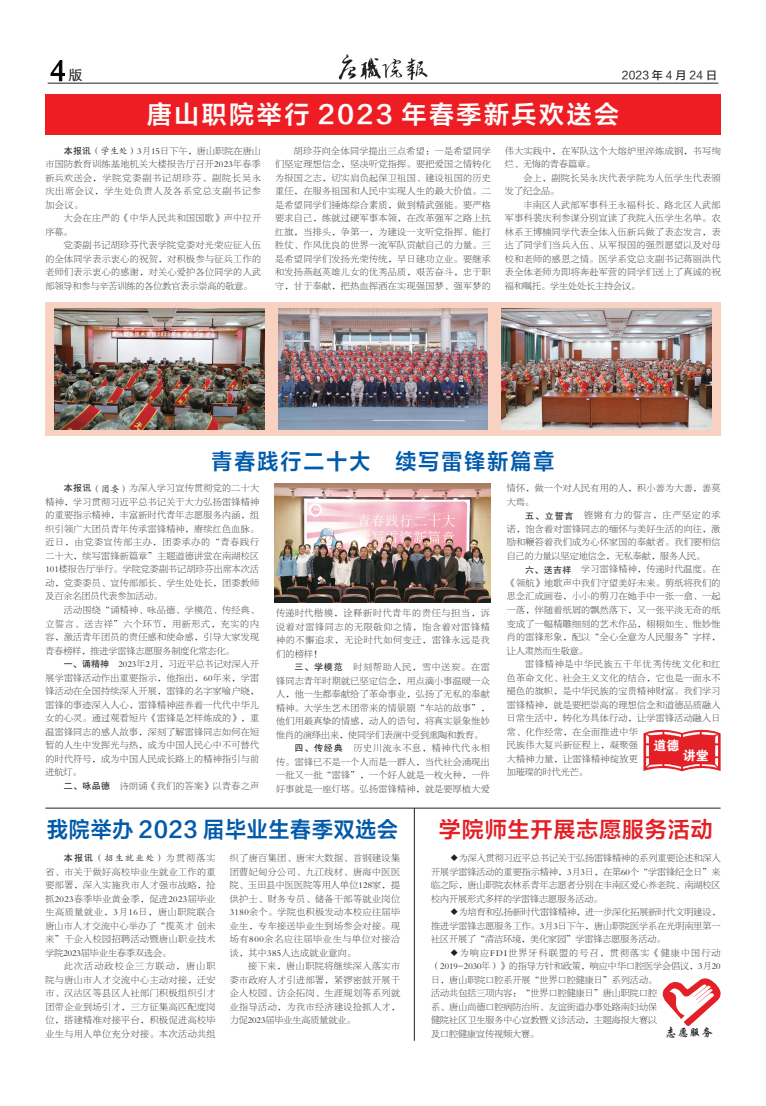
<style>
.page{position:relative;width:766px;height:1106px;background:#fff}
.page>*{position:absolute;margin:0;border:0;box-sizing:border-box;transform-origin:0 0}
.中粗黑_21{font:25px "FZLTZCHK GBK1 0";letter-spacing:.1em;color:#fff}
.大标题___中粗黑{font:22px "FZLTZCHK GBK1 0";letter-spacing:.04em;color:#015aaa;scale:.95 1}
.大标题___中粗黑-2{font:22px "FZLTZCHK GBK1 0";letter-spacing:.1em;color:#015aaa;scale:.95 1}
.大标题___中粗黑-3{font:22px "FZLTZCHK GBK1 0";letter-spacing:.04em;color:#e41f25}
.t1{font:14px "FZHTJW GB1 0";color:#231f20}
.t2{font:13px "FZDHTJW GB1 0";color:#fff}
.t3{font:12px "ST Xingkai";color:#231f20}
.t4{font:11px "FZLTZHUNHK GBK1 0";letter-spacing:.27em;color:#231f20}
.正文__报宋_9{font:9px/13.5px "FZBSK GBK1 0";letter-spacing:.035em;color:#231f20;text-align:justify}
.正文__报宋_9-2{font:9px/13.5px "FZBSK GBK1 0";letter-spacing:.005em;color:#231f20}
.s1{font-family:"FZHTJW GB1 0"}
.s2{font-family:"FZKTK GBK1 0"}
</style>
<div class="page">
<div style="left:45px;top:94px;width:675px;height:40px;background:#ee1d23"></div>
<hr style="left:48px;top:83px;width:670px;height:1px;background:#231f20">
<img style="left:338px;top:54px;width:90px;height:27px">
<svg style="left:50px;top:60px;width:15px;height:21px"></svg>
<div style="left:45px;top:302px;width:675px;height:134px;background:#f9d1c0"></div>
<img style="left:54px;top:308px;width:210px;height:122px">
<img style="left:278px;top:308px;width:210px;height:122px">
<img style="left:501px;top:308px;width:210px;height:122px">
<svg style="left:643px;top:729px;width:77px;height:42px;background:#e95155"></svg>
<hr style="left:45px;top:808px;width:675px;height:1px;background:#231f20">
<svg style="left:662px;top:978px;width:58px;height:48px"></svg>
<hr style="left:414px;top:808px;width:1px;height:232px;background:#231f20">
<img style="left:274px;top:484px;width:216px;height:119px">
<p class="t1" style="left:68px;top:67px;width:15px">版</p>
<p class="t4" style="left:621px;top:69px;width:97px">2023年4月24日</p>
<p class="中粗黑_21" style="left:147px;top:101px;width:474px">唐山职院举行 2023 年春季新兵欢送会</p>
<p class="正文__报宋_9" style="left:45px;top:144px;width:217px;text-indent:18px"><span class="s1">本报讯</span><span class="s2">（学生处）</span>3月15日下午，唐山职院在唐山市国防教育训练基地机关大楼报告厅召开2023年春季新兵欢送会，学院党委副书记胡珍芬、副院长吴永庆出席会议，学生处负责人及各系党总支副书记参加会议。</p>
<p class="正文__报宋_9" style="left:45px;top:212px;width:217px;text-indent:18px">大会在庄严的《中华人民共和国国歌》声中拉开序幕。</p>
<p class="正文__报宋_9" style="left:45px;top:239px;width:217px;text-indent:18px">党委副书记胡珍芬代表学院党委对光荣应征入伍的全体同学表示衷心的祝贺，对积极参与征兵工作的老师们表示衷心的感谢，对关心爱护各位同学的人武部领导和参与辛苦训练的各位教官表示崇高的敬意。</p>
<p class="正文__报宋_9" style="left:275px;top:144px;width:217px;text-indent:18px">胡珍芬向全体同学提出三点希望：一是希望同学们坚定理想信念，坚决听党指挥。要把爱国之情转化为报国之志，切实肩负起保卫祖国、建设祖国的历史重任，在服务祖国和人民中实现人生的最大价值。二是希望同学们锤炼综合素质，做到精武强能。要严格要求自己，练就过硬军事本领，在改革强军之路上抗红旗，当排头，争第一，为建设一支听党指挥、能打胜仗、作风优良的世界一流军队贡献自己的力量。三是希望同学们发扬光荣传统，早日建功立业。要继承和发扬燕赵英雄儿女的优秀品质，艰苦奋斗，忠于职守，甘于奉献，把热血挥洒在实现强国梦、强军梦的</p>
<p class="正文__报宋_9" style="left:505px;top:144px;width:217px">伟大实践中，在军队这个大熔炉里淬炼成钢，书写绚烂、无悔的青春篇章。</p>
<p class="正文__报宋_9" style="left:505px;top:171px;width:217px;text-indent:18px">会上，副院长吴永庆代表学院为入伍学生代表颁发了纪念品。</p>
<p class="正文__报宋_9" style="left:505px;top:198px;width:217px;text-indent:18px">丰南区人武部军事科王永福科长、路北区人武部军事科裴庆利参谋分别宣读了我院入伍学生名单。农林系王博楠同学代表全体入伍新兵做了表态发言，表达了同学们当兵入伍、从军报国的强烈愿望以及对母校和老师的感恩之情。医学系党总支副书记蒋丽洪代表全体老师为即将奔赴军营的同学们送上了真诚的祝福和嘱托。学生处处长主持会议。</p>
<p class="大标题___中粗黑-2" style="left:211px;top:449px;width:362px">青春践行二十大　续写雷锋新篇章</p>
<p class="正文__报宋_9" style="left:45px;top:482px;width:215px;text-indent:18px"><span class="s1">本报讯</span><span class="s2">（团委）</span>为深入学习宣传贯彻党的二十大精神，学习贯彻习近平总书记关于大力弘扬雷锋精神的重要指示精神，丰富新时代青年志愿服务内涵，组织引领广大团员青年传承雷锋精神，赓续红色血脉。近日，由党委宣传部主办，团委承办的“青春践行二十大，续写雷锋新篇章”主题道德讲堂在南湖校区101楼报告厅举行。学院党委副书记胡珍芬出席本次活动，党委委员、宣传部部长、学生处处长，团委教师及百余名团员代表参加活动。</p>
<p class="正文__报宋_9" style="left:45px;top:603px;width:215px;text-indent:18px">活动围绕“诵精神、咏品德、学模范、传经典、立誓言、送吉祥”六个环节，用新形式，充实的内容，激活青年团员的责任感和使命感，引导大家发现青春榜样，推进学雷锋志愿服务制度化常态化。</p>
<p class="正文__报宋_9" style="left:45px;top:657px;width:215px;text-indent:18px"><span class="s1">一、诵精神　</span>2023年2月，习近平总书记对深入开展学雷锋活动作出重要指示，他指出，60年来，学雷锋活动在全国持续深入开展，雷锋的名字家喻户晓，雷锋的事迹深入人心，雷锋精神滋养着一代代中华儿女的心灵。通过观看短片《雷锋是怎样炼成的》，重温雷锋同志的感人故事，深刻了解雷锋同志如何在短暂的人生中发挥光与热，成为中国人民心中不可替代的时代符号，成为中国人民成长路上的精神指引与前进航灯。</p>
<p class="正文__报宋_9" style="left:64px;top:779px;width:197px"><span class="s1">二、咏品德</span>　诗朗诵《我们的答案》以青春之声</p>
<p class="正文__报宋_9" style="left:276px;top:606px;width:215px">传递时代楷模，诠释新时代青年的责任与担当，诉说着对雷锋同志的无限敬仰之情，饱含着对雷锋精神的不懈追求，无论时代如何变迁，雷锋永远是我们的榜样！</p>
<p class="正文__报宋_9" style="left:276px;top:660px;width:215px;text-indent:18px"><span class="s1">三、学模范</span>　时刻帮助人民，雪中送炭。在雷锋同志青年时期就已坚定信念，用点滴小事温暖一众人，他一生都奉献给了革命事业，弘扬了无私的奉献精神。大学生艺术团带来的情景剧“车站的故事”，他们用最真挚的情感，动人的语句，将真实景象惟妙惟肖的演绎出来，使同学们表演中受到熏陶和教育。</p>
<p class="正文__报宋_9" style="left:276px;top:741px;width:215px;text-indent:18px"><span class="s1">四、传经典</span>　历史川流永不息，精神代代永相传。雷锋已不是一个人而是一群人，当代社会涌现出一批又一批“雷锋”，一个好人就是一枚火种，一件好事就是一座灯塔。弘扬雷锋精神，就是要厚植大爱</p>
<p class="正文__报宋_9" style="left:506px;top:482px;width:215px">情怀，做一个对人民有用的人，积小善为大善，善莫大焉。</p>
<p class="正文__报宋_9" style="left:506px;top:509px;width:215px;text-indent:18px"><span class="s1">五、立誓言</span>　铿锵有力的誓言，庄严坚定的承诺，饱含着对雷锋同志的缅怀与美好生活的向往，激励和鞭笞着我们成为心怀家国的奉献者。我们要相信自己的力量以坚定地信念，无私奉献，服务人民。</p>
<p class="正文__报宋_9" style="left:506px;top:563px;width:215px;text-indent:18px"><span class="s1">六、送吉祥</span>　学习雷锋精神，传递时代温度。在《领航》地歌声中我们守望美好未来。剪纸将我们的思念汇成画卷，小小的剪刀在她手中一张一翕、一起一落，伴随着纸屑的飘然落下，又一张平淡无奇的纸变成了一幅精雕细刻的艺术作品，栩栩如生、惟妙惟肖的雷锋形象，配以“全心全意为人民服务”字样，让人肃然而生敬意。</p>
<p class="正文__报宋_9" style="left:506px;top:657px;width:215px;text-align:left;text-indent:18px">雷锋精神是中华民族五千年优秀传统文化和红色革命文化、社会主义文化的结合，它也是一面永不褪色的旗帜，是中华民族的宝贵精神财富。我们学习雷锋精神，就是要把崇高的理想信念和道德品质融入日常生活中，转化为具体行动，让学雷锋活动融入日常、化作经常，在全面推进中华<br>民族伟大复兴新征程上，凝聚强<br>大精神力量，让雷锋精神绽放更<br>加璀璨的时代光芒。</p>
<p class="t2" style="left:653px;top:738px;width:27px">道德</p>
<p class="t2" style="left:682px;top:748px;width:27px">讲堂</p>
<p class="大标题___中粗黑" style="left:47px;top:817px;width:371px">我院举办 2023 届毕业生春季双选会</p>
<p class="大标题___中粗黑-3" style="left:439px;top:817px;width:275px">学院师生开展志愿服务活动</p>
<p class="正文__报宋_9" style="left:45px;top:851px;width:172px;text-indent:18px"><span class="s1">本报讯</span><span class="s2">（招生就业处）</span>为贯彻落实省、市关于做好高校毕业生就业工作的重要部署，深入实施我市人才强市战略，抢抓2023春季毕业黄金季，促进2023届毕业生高质量就业，3月16日，唐山职院联合唐山市人才交流中心举办了“揽英才 创未来”千企入校园招聘活动暨唐山职业技术学院2023届毕业生春季双选会。</p>
<p class="正文__报宋_9" style="left:45px;top:959px;width:172px;text-indent:18px">此次活动政校企三方联动，唐山职院与唐山市人才交流中心主动对接，迁安市、汉沽区等县区人社部门积极组织引才团带企业到场引才，三方征集高匹配度岗位，搭建精准对接平台，积极促进高校毕业生与用人单位充分对接。本次活动共组</p>
<p class="正文__报宋_9" style="left:230px;top:851px;width:172px">织了唐百集团、唐宋大数据、首钢建设集团曹妃甸分公司、九江线材、唐海中医医院、玉田县中医医院等用人单位128家，提供护士、财务专员、储备干部等就业岗位3180余个。学院也积极发动本校应往届毕业生，专车接送毕业生到场参会对接。现场有800余名应往届毕业生与单位对接洽谈，其中385人达成就业意向。</p>
<p class="正文__报宋_9" style="left:230px;top:959px;width:172px;text-indent:18px">接下来，唐山职院将继续深入落实市委市政府人才引进部署，紧锣密鼓开展千企入校园、访企拓岗、生涯规划等系列就业指导活动，为我市经济建设抢抓人才，力促2023届毕业生高质量就业。</p>
<p class="正文__报宋_9" style="left:431px;top:851px;width:291px;text-indent:18px">◆为深入贯彻习近平总书记关于弘扬雷锋精神的系列重要论述和深入开展学雷锋活动的重要指示精神，3月3日，在第60个“学雷锋纪念日”来临之际，唐山职院农林系青年志愿者分别在丰南区爱心养老院、南湖校区校内开展形式多样的学雷锋志愿服务活动。</p>
<p class="正文__报宋_9" style="left:431px;top:905px;width:291px;text-indent:18px">◆为培育和弘扬新时代雷锋精神，进一步深化拓展新时代文明建设，推进学雷锋志愿服务工作。3月3日下午，唐山职院医学系在光明南里第一社区开展了“清洁环境，美化家园”学雷锋志愿服务活动。</p>
<p class="正文__报宋_9-2" style="left:431px;top:946px;width:291px;text-indent:18px">◆为响应FDI世界牙科联盟的号召，贯彻落实《健康中国行动（2019-2030年）》的指导方针和政策，响应中华口腔医学会倡议，3月20日，唐山职院口腔系开展“世界口腔健康日”系列活动。<br>活动共包括三项内容：“世界口腔健康日”唐山职院口腔<br>系、唐山尚德口腔病防治所、友谊街道办事处路南妇幼保<br>健院社区卫生服务中心宣教暨义诊活动，主题海报大赛以<br>及口腔健康宣传视频大赛。</p>
<p class="t3" style="left:664px;top:1026px;width:49px">志愿服务</p>
</div>
